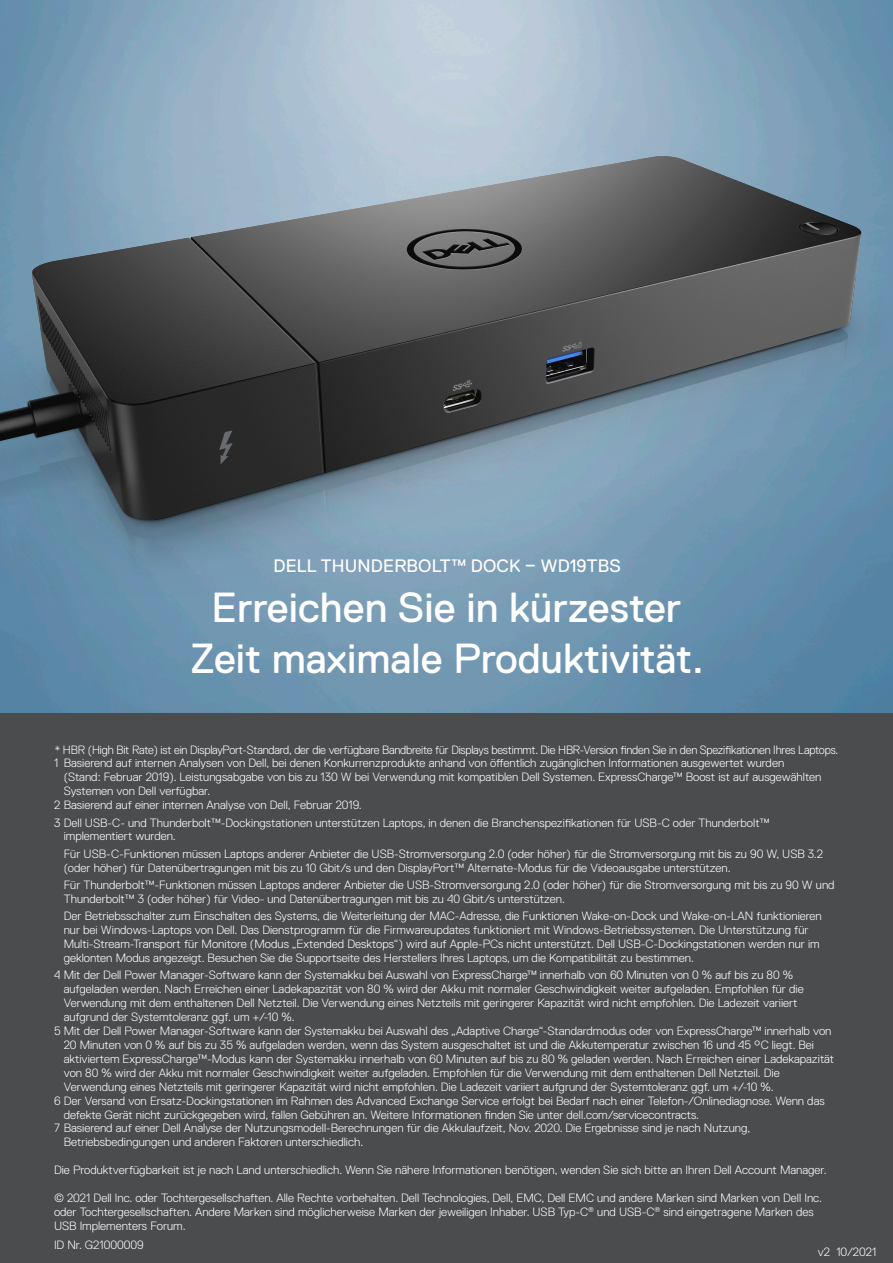
<style>
.page{position:relative;width:893px;height:1263px;background:#fff}
.page>*{position:absolute;margin:0;border:0;box-sizing:border-box;transform-origin:0 0}
.t1{font:42px/50.4px "Dell Replica";color:#fff;text-align:center}
.t2{font:18px "Dell Replica";letter-spacing:.01em;color:#fff}
.Footnotes_-_white{font:300 12px/14px "Dell Replica";color:#fff}
.Footnotes_-_white-2{font:300 12px "Dell Replica";color:#fff;scale:.96 1}
</style>
<div class="page">
<div style="left:0;top:704px;width:893px;height:559px;background:#4b4c4d"></div>
<img style="left:0;top:0;width:893px;height:712px">
<img style="left:0;top:21px;width:893px;height:575px">
<p class="t2" style="left:274px;top:556px;width:349px">DELL THUNDERBOLT™ DOCK – WD19TBS</p>
<p class="t1" style="left:190px;top:583px;width:515px">Erreichen Sie in kürzester<br>Zeit maximale Produktivität.</p>
<p class="Footnotes_-_white-2" style="left:54px;top:743px;width:818px">* HBR (High Bit Rate) ist ein DisplayPort-Standard, der die verfügbare Bandbreite für Displays bestimmt. Die HBR-Version finden Sie in den Spezifikationen Ihres Laptops.</p>
<p class="Footnotes_-_white" style="left:64px;top:756px;width:759px;text-indent:-10px">1 Basierend auf internen Analysen von Dell, bei denen Konkurrenzprodukte anhand von öffentlich zugänglichen Informationen ausgewertet wurden (Stand: Februar 2019). Leistungsabgabe von bis zu 130 W bei Verwendung mit kompatiblen Dell Systemen. ExpressCharge™ Boost ist auf ausgewählten<br>Systemen von Dell verfügbar.</p>
<p class="Footnotes_-_white" style="left:54px;top:798px;width:309px">2 Basierend auf einer internen Analyse von Dell, Februar 2019.</p>
<p class="Footnotes_-_white" style="left:64px;top:815px;width:707px;text-indent:-10px">3 Dell USB-C- und Thunderbolt™-Dockingstationen unterstützen Laptops, in denen die Branchenspezifikationen für USB-C oder Thunderbolt™ implementiert wurden.</p>
<p class="Footnotes_-_white" style="left:64px;top:847px;width:761px">Für USB-C-Funktionen müssen Laptops anderer Anbieter die USB-Stromversorgung 2.0 (oder höher) für die Stromversorgung mit bis zu 90 W, USB 3.2 (oder höher) für Datenübertragungen mit bis zu 10 Gbit/s und den DisplayPort™ Alternate-Modus für die Videoausgabe unterstützen.</p>
<p class="Footnotes_-_white" style="left:64px;top:878px;width:772px">Für Thunderbolt™-Funktionen müssen Laptops anderer Anbieter die USB-Stromversorgung 2.0 (oder höher) für die Stromversorgung mit bis zu 90 W und<br>Thunderbolt™ 3 (oder höher) für Video- und Datenübertragungen mit bis zu 40 Gbit/s unterstützen.</p>
<p class="Footnotes_-_white" style="left:64px;top:909px;width:760px">Der Betriebsschalter zum Einschalten des Systems, die Weiterleitung der MAC-Adresse, die Funktionen Wake-on-Dock und Wake-on-LAN funktionieren nur bei Windows-Laptops von Dell. Das Dienstprogramm für die Firmwareupdates funktioniert mit Windows-Betriebssystemen. Die Unterstützung für Multi-Stream-Transport für Monitore (Modus „Extended Desktops“) wird auf Apple-PCs nicht unterstützt. Dell USB-C-Dockingstationen werden nur im geklonten Modus angezeigt. Besuchen Sie die Supportseite des Herstellers Ihres Laptops, um die Kompatibilität zu bestimmen.</p>
<p class="Footnotes_-_white" style="left:64px;top:968px;width:741px;text-indent:-10px">4 Mit der Dell Power Manager-Software kann der Systemakku bei Auswahl von ExpressCharge™ innerhalb von 60 Minuten von 0 % auf bis zu 80 % aufgeladen werden. Nach Erreichen einer Ladekapazität von 80 % wird der Akku mit normaler Geschwindigkeit weiter aufgeladen. Empfohlen für die Verwendung mit dem enthaltenen Dell Netzteil. Die Verwendung eines Netzteils mit geringerer Kapazität wird nicht empfohlen. Die Ladezeit variiert aufgrund der Systemtoleranz ggf. um +/-10 %.</p>
<p class="Footnotes_-_white" style="left:64px;top:1024px;width:772px;text-indent:-10px">5 Mit der Dell Power Manager-Software kann der Systemakku bei Auswahl des „Adaptive Charge“-Standardmodus oder von ExpressCharge™ innerhalb von 20 Minuten von 0 % auf bis zu 35 % aufgeladen werden, wenn das System ausgeschaltet ist und die Akkutemperatur zwischen 16 und 45 °C liegt. Bei aktiviertem ExpressCharge™-Modus kann der Systemakku innerhalb von 60 Minuten auf bis zu 80 % geladen werden. Nach Erreichen einer Ladekapazität von 80 % wird der Akku mit normaler Geschwindigkeit weiter aufgeladen. Empfohlen für die Verwendung mit dem enthaltenen Dell Netzteil. Die Verwendung eines Netzteils mit geringerer Kapazität wird nicht empfohlen. Die Ladezeit variiert aufgrund der Systemtoleranz ggf. um +/-10 %.</p>
<p class="Footnotes_-_white" style="left:64px;top:1093px;width:762px;text-indent:-10px">6 Der Versand von Ersatz-Dockingstationen im Rahmen des Advanced Exchange Service erfolgt bei Bedarf nach einer Telefon-/Onlinediagnose. Wenn das defekte Gerät nicht zurückgegeben wird, fallen Gebühren an. Weitere Informationen finden Sie unter dell.com/servicecontracts.</p>
<p class="Footnotes_-_white" style="left:64px;top:1121px;width:688px;text-indent:-10px">7 Basierend auf einer Dell Analyse der Nutzungsmodell-Berechnungen für die Akkulaufzeit, Nov. 2020. Die Ergebnisse sind je nach Nutzung,<br>Betriebsbedingungen und anderen Faktoren unterschiedlich.</p>
<p class="Footnotes_-_white" style="left:54px;top:1163px;width:774px">Die Produktverfügbarkeit ist je nach Land unterschiedlich. Wenn Sie nähere Informationen benötigen, wenden Sie sich bitte an Ihren Dell Account Manager.</p>
<p class="Footnotes_-_white" style="left:54px;top:1191px;width:769px">© 2021 Dell Inc. oder Tochtergesellschaften. Alle Rechte vorbehalten. Dell Technologies, Dell, EMC, Dell EMC und andere Marken sind Marken von Dell Inc. oder Tochtergesellschaften. Andere Marken sind möglicherweise Marken der jeweiligen Inhaber. USB Typ-C<sup>®</sup> und USB-C<sup>®</sup> sind eingetragene Marken des<br>USB Implementers Forum.</p>
<p class="Footnotes_-_white" style="left:54px;top:1238px;width:91px">ID Nr. G21000009</p>
<p class="Footnotes_-_white" style="left:818px;top:1245px;width:60px">v2 10/2021</p>
</div>
